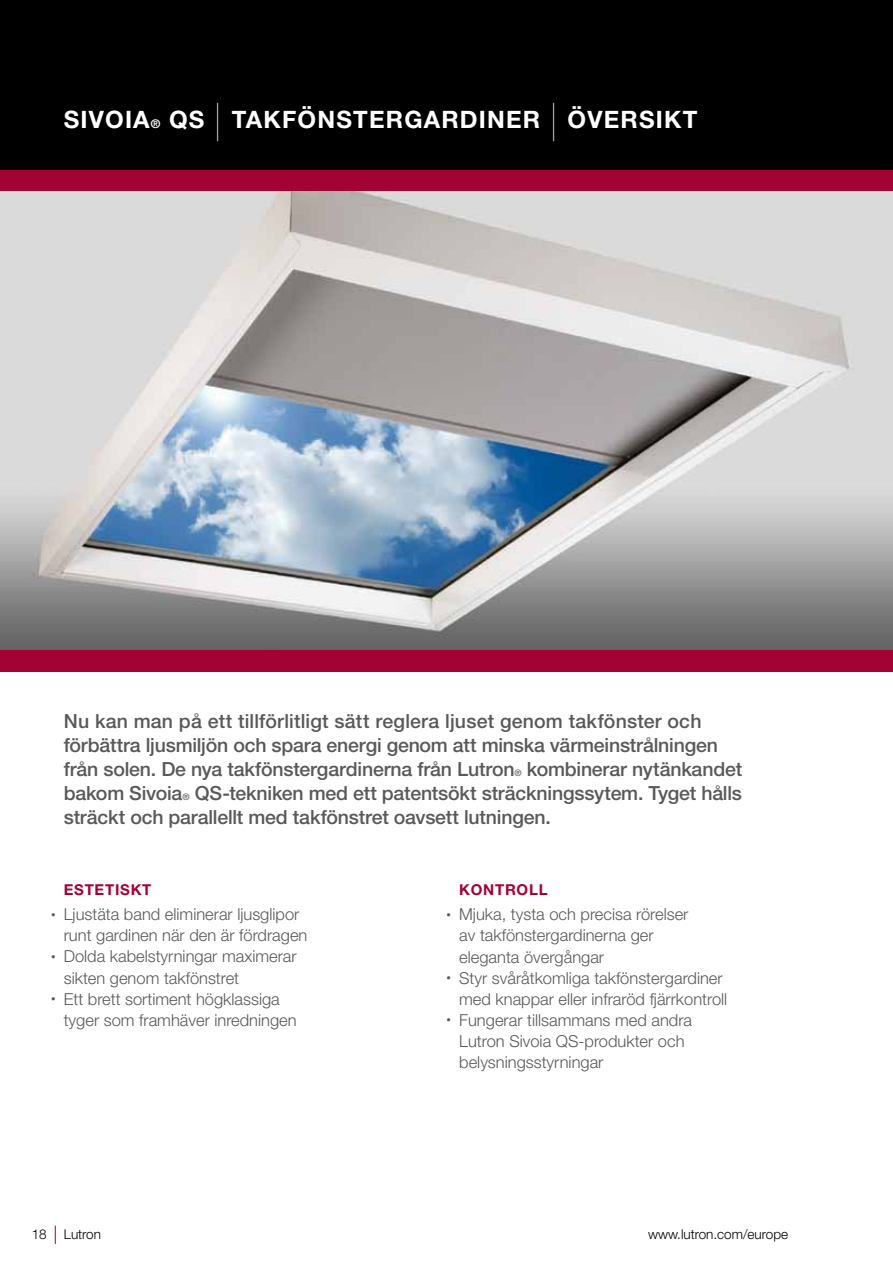
<style>
.page{position:relative;width:893px;height:1263px;background:#fff}
.page>*{position:absolute;margin:0;border:0;box-sizing:border-box;transform-origin:0 0}
.t1{font:700 24px "Helvetica Neue LT Std";letter-spacing:.05em;color:#fff}
.t2{font:500 19.5px/24px "Helvetica Neue LT Std";letter-spacing:-.01em;color:#58595b}
.t3{font:300 16.5px/21px "Helvetica Neue LT Std";color:#58595b}
.t4{font:700 15px "Helvetica Neue LT Std";letter-spacing:.05em;color:#a30234}
.t5{font:300 13.5px "Helvetica Neue LT Std";color:#000}
.s1{font-size:12px}
.s2{font-weight:200;font-size:38.4px}
.s3{font-size:9px}
</style>
<div class="page">
<div style="left:0;top:0;width:893px;height:170px;background:#000"></div>
<div style="left:0;top:170px;width:893px;height:21px;background:#a30234"></div>
<svg style="left:55px;top:1226px;width:1px;height:18px"></svg>
<img style="left:0;top:191px;width:893px;height:460px">
<div style="left:0;top:651px;width:893px;height:21px;background:#a30234"></div>
<h1 class="t1" style="left:64px;top:110px;width:635px">SIVOIA<span class="s1">®</span> QS <span class="s2">|</span> TAKFÖNSTERGARDINER <span class="s2">|</span> ÖVERSIKT</h1>
<p class="t2" style="left:64px;top:712px;width:680px">Nu kan man på ett tillförlitligt sätt reglera ljuset genom takfönster och förbättra ljusmiljön och spara energi genom att minska värmeinstrålningen från solen. De nya takfönstergardinerna från Lutron<span class="s3">®</span> kombinerar nytänkandet bakom Sivoia<span class="s3">®</span> QS-tekniken med ett patentsökt sträckningssytem. Tyget hålls sträckt och parallellt med takfönstret oavsett lutningen.</p>
<p class="t4" style="left:64px;top:884px;width:89px">ESTETISKT</p>
<p class="t3" style="left:64px;top:906px;width:245px;text-indent:-13px"><span class="s3">•</span> Ljustäta band eliminerar ljusglipor runt gardinen när den är fördragen</p>
<p class="t3" style="left:64px;top:948px;width:234px;text-indent:-13px"><span class="s3">•</span> Dolda kabelstyrningar maximerar sikten genom takfönstret</p>
<p class="t3" style="left:64px;top:990px;width:234px;text-indent:-13px"><span class="s3">•</span> Ett brett sortiment högklassiga tyger som framhäver inredningen</p>
<p class="t4" style="left:459px;top:884px;width:90px">KONTROLL</p>
<p class="t3" style="left:459px;top:906px;width:231px;text-indent:-13px"><span class="s3">•</span> Mjuka, tysta och precisa rörelser av takfönstergardinerna ger eleganta övergångar</p>
<p class="t3" style="left:446px;top:969px;width:282px;text-align:right"><span class="s3">•</span> Styr svåråtkomliga takfönstergardiner med knappar eller infraröd fjärrkontroll</p>
<p class="t3" style="left:459px;top:1011px;width:234px;text-indent:-13px"><span class="s3">•</span> Fungerar tillsammans med andra<br>Lutron Sivoia QS-produkter och belysningsstyrningar</p>
<p class="t5" style="left:32px;top:1229px;width:17px">18</p>
<p class="t5" style="left:64px;top:1229px;width:39px">Lutron</p>
<p class="t5" style="left:648px;top:1229px;width:142px">www.lutron.com/europe</p>
</div>
